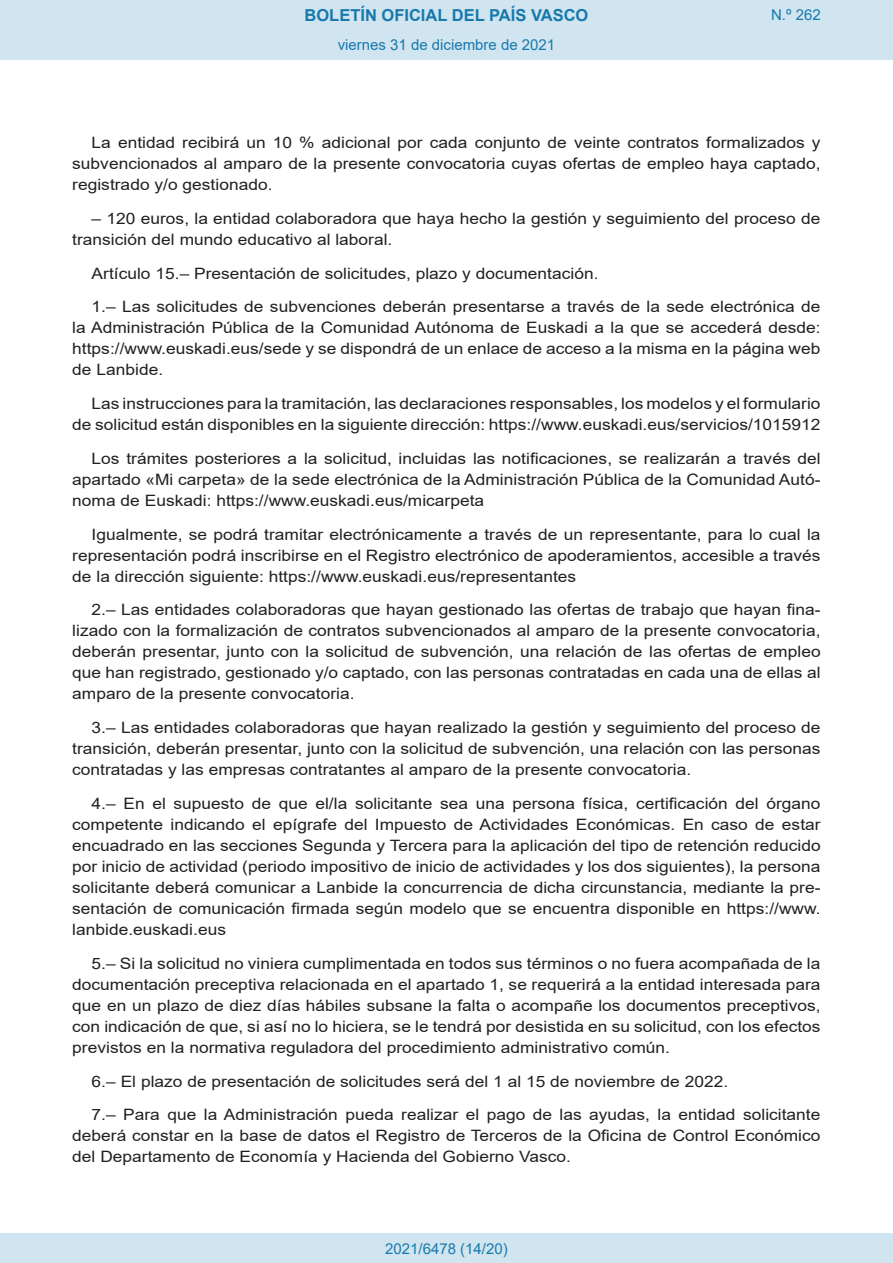
<style>
.page{position:relative;width:893px;height:1263px;background:#fff}
.page>*{position:absolute;margin:0;border:0;box-sizing:border-box;transform-origin:0 0}
.t1{font:700 16.5px "Arial";color:#1879ad}
.BOPVDetalle{font:15.6px/21px "Arial";color:#231f20;text-align:justify;scale:1.11 1}
.Paginacion_Centro{font:15px "Arial";color:#1879ad}
</style>
<div class="page">
<div style="left:0;top:0;width:893px;height:60px;background:#d0e5f0"></div>
<div style="left:0;top:1233px;width:893px;height:30px;background:#d0e5f0"></div>
<p class="t1" style="left:305px;top:3px;width:285px">BOLETÍN OFICIAL DEL PAÍS VASCO</p>
<p class="Paginacion_Centro" style="left:338px;top:35px;width:219px">viernes 31 de diciembre de 2021</p>
<p class="Paginacion_Centro" style="left:771px;top:5px;width:51px">N.º 262</p>
<p class="BOPVDetalle" style="left:72px;top:132px;width:676px;text-indent:19px">La entidad recibirá un 10 % adicional por cada conjunto de veinte contratos formalizados y subvencionados al amparo de la presente convocatoria cuyas ofertas de empleo haya captado, registrado y/o gestionado.</p>
<p class="BOPVDetalle" style="left:72px;top:208px;width:675px;text-indent:19px">– 120 euros, la entidad colaboradora que haya hecho la gestión y seguimiento del proceso de transición del mundo educativo al laboral.</p>
<p class="BOPVDetalle" style="left:92px;top:263px;width:458px">Artículo 15.– Presentación de solicitudes, plazo y documentación.</p>
<p class="BOPVDetalle" style="left:72px;top:296px;width:676px;text-indent:19px">1.– Las solicitudes de subvenciones deberán presentarse a través de la sede electrónica de la Administración Pública de la Comunidad Autónoma de Euskadi a la que se accederá desde: https://www.euskadi.eus/sede y se dispondrá de un enlace de acceso a la misma en la página web de Lanbide.</p>
<p class="BOPVDetalle" style="left:72px;top:393px;width:676px;text-align:right">Las instrucciones para la tramitación, las declaraciones responsables, los modelos y el formulario de solicitud están disponibles en la siguiente dirección: https://www.euskadi.eus/servicios/1015912</p>
<p class="BOPVDetalle" style="left:72px;top:448px;width:676px;text-indent:19px">Los trámites posteriores a la solicitud, incluidas las notificaciones, se realizarán a través del apartado «Mi carpeta» de la sede electrónica de la Administración Pública de la Comunidad Autó&shy;noma de Euskadi: https://www.euskadi.eus/micarpeta</p>
<p class="BOPVDetalle" style="left:72px;top:524px;width:676px;text-indent:19px">Igualmente, se podrá tramitar electrónicamente a través de un representante, para lo cual la representación podrá inscribirse en el Registro electrónico de apoderamientos, accesible a través de la dirección siguiente: https://www.euskadi.eus/representantes</p>
<p class="BOPVDetalle" style="left:72px;top:599px;width:676px;text-indent:19px">2.– Las entidades colaboradoras que hayan gestionado las ofertas de trabajo que hayan fina&shy;lizado con la formalización de contratos subvencionados al amparo de la presente convocatoria, deberán presentar, junto con la solicitud de subvención, una relación de las ofertas de empleo que han registrado, gestionado y/o captado, con las personas contratadas en cada una de ellas al amparo de la presente convocatoria.</p>
<p class="BOPVDetalle" style="left:72px;top:717px;width:676px;text-indent:19px">3.– Las entidades colaboradoras que hayan realizado la gestión y seguimiento del proceso de transición, deberán presentar, junto con la solicitud de subvención, una relación con las personas contratadas y las empresas contratantes al amparo de la presente convocatoria.</p>
<p class="BOPVDetalle" style="left:72px;top:793px;width:676px;text-indent:19px">4.– En el supuesto de que el/la solicitante sea una persona física, certificación del órgano competente indicando el epígrafe del Impuesto de Actividades Económicas. En caso de estar encuadrado en las secciones Segunda y Tercera para la aplicación del tipo de retención reducido por inicio de actividad (periodo impositivo de inicio de actividades y los dos siguientes), la persona solicitante deberá comunicar a Lanbide la concurrencia de dicha circunstancia, mediante la pre&shy;sentación de comunicación firmada según modelo que se encuentra disponible en https://www. lanbide.euskadi.eus</p>
<p class="BOPVDetalle" style="left:72px;top:953px;width:676px;text-indent:19px">5.– Si la solicitud no viniera cumplimentada en todos sus términos o no fuera acompañada de la documentación preceptiva relacionada en el apartado 1, se requerirá a la entidad interesada para que en un plazo de diez días hábiles subsane la falta o acompañe los documentos preceptivos, con indicación de que, si así no lo hiciera, se le tendrá por desistida en su solicitud, con los efectos previstos en la normativa reguladora del procedimiento administrativo común.</p>
<p class="BOPVDetalle" style="left:92px;top:1070px;width:575px">6.– El plazo de presentación de solicitudes será del 1 al 15 de noviembre de 2022.</p>
<p class="BOPVDetalle" style="left:72px;top:1104px;width:675px;text-indent:19px">7.– Para que la Administración pueda realizar el pago de las ayudas, la entidad solicitante deberá constar en la base de datos el Registro de Terceros de la Oficina de Control Económico del Departamento de Economía y Hacienda del Gobierno Vasco.</p>
<p class="Paginacion_Centro" style="left:385px;top:1238px;width:124px">2021/6478 (14/20)</p>
</div>
